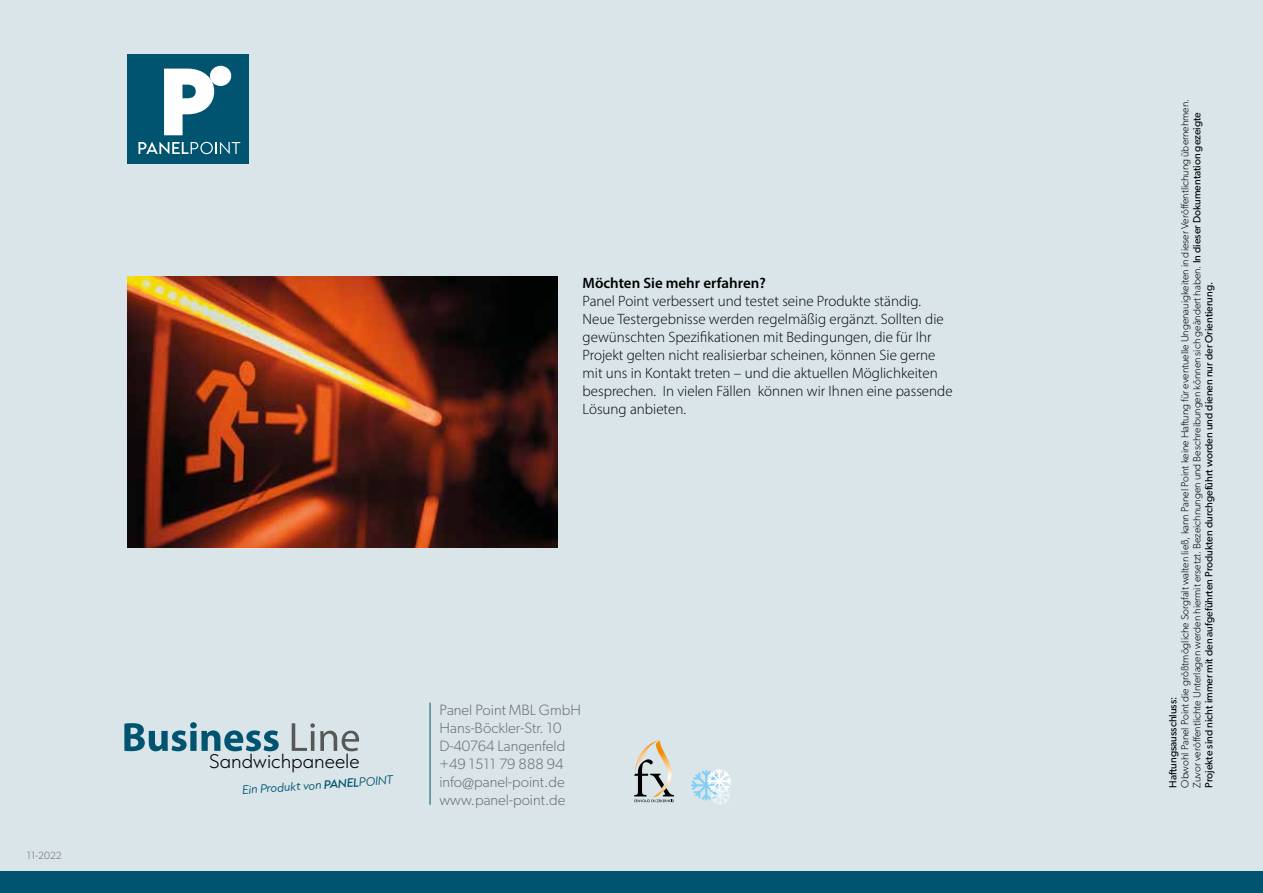
<style>
.page{position:relative;width:1263px;height:893px;background:#d9e5e9}
.page>*{position:absolute;margin:0;border:0;box-sizing:border-box;transform-origin:0 0}
.t1{font:200 16.65px "Capitana";color:#000}
.t2{font:300 15px/18px "Myriad Pro";color:#000}
.t3{font:300 15px/18px "Gibson";color:#706f6f}
.t4{font:600 15px "Myriad Pro";color:#000}
.t5{font:300 10.5px/12.1px "Gibson";color:#000}
.t6{font:10.5px "Gibson";color:#000}
.t7{font:300 10.5px "Gibson";color:#706f6f}
.t8{font:italic 300 10.35px "Capitana";color:#005470}
.s1{font-weight:500}
.s2{font-weight:400}
</style>
<div class="page">
<hr style="left:430px;top:703px;width:1px;height:102px;background:#005470">
<div style="left:0;top:872px;width:1263px;height:21px;background:#005470"></div>
<div style="left:128px;top:54px;width:121px;height:109px;background:#005470"></div>
<svg style="left:164px;top:69px;width:50px;height:66px"></svg>
<div style="left:210px;top:66px;width:21px;height:20px;background:#fff;border-radius:50%"></div>
<svg style="left:138px;top:142px;width:102px;height:12px"></svg>
<svg style="left:634px;top:740px;width:98px;height:65px"></svg>
<svg style="left:124px;top:722px;width:155px;height:29px"></svg>
<svg style="left:292px;top:723px;width:67px;height:28px"></svg>
<img style="left:128px;top:276px;width:429px;height:271px">
<p class="t7" style="left:27px;top:849px;width:36px">11-2022</p>
<h2 class="t4" style="left:583px;top:273px;width:185px">Möchten Sie mehr erfahren?</h2>
<p class="t2" style="left:583px;top:291px;width:372px">Panel Point verbessert und testet seine Produkte ständig.<br>Neue Testergebnisse werden regelmäßig ergänzt. Sollten die gewünschten Spezifikationen mit Bedingungen, die für Ihr Projekt gelten nicht realisierbar scheinen, können Sie gerne mit uns in Kontakt treten – und die aktuellen Möglichkeiten besprechen. In vielen Fällen können wir Ihnen eine passende Lösung anbieten.</p>
<h1 class="t1" style="left:210px;top:748px;width:152px">Sandwichpaneele</h1>
<p class="t8" style="left:242px;top:782px;width:153px;rotate:-4deg">Ein Produkt von <span class="s1">PANEL</span>POINT</p>
<h2 class="t3" style="left:439px;top:700px;width:143px">Panel Point MBL GmbH<br>Hans-Böckler-Str. 10<br>D-40764 Langenfeld +49 1511 79 888 94 info@panel-point.de www.panel-point.de</h2>
<p class="t5" style="left:1178px;top:788px;width:690px;rotate:-90deg">Obwohl Panel Point die größtmögliche Sorgfalt walten ließ, kann Panel Point keine Haftung für eventuelle Ungenauigkeiten in dieser Veröffentlichung übernehmen.<br>Zuvor veröffentlichte Unterlagen werden hiermit ersetzt. Bezeichnungen und Beschreibungen können sich geändert haben. <span class="s2">In dieser Dokumentation gezeigte<br>Projekte sind nicht immer mit den aufgeführten Produkten durchgeführt worden und dienen nur der Orientierung.</span></p>
<p class="t6" style="left:1166px;top:788px;width:92px;rotate:-90deg">Haftungsausschluss:</p>
</div>
